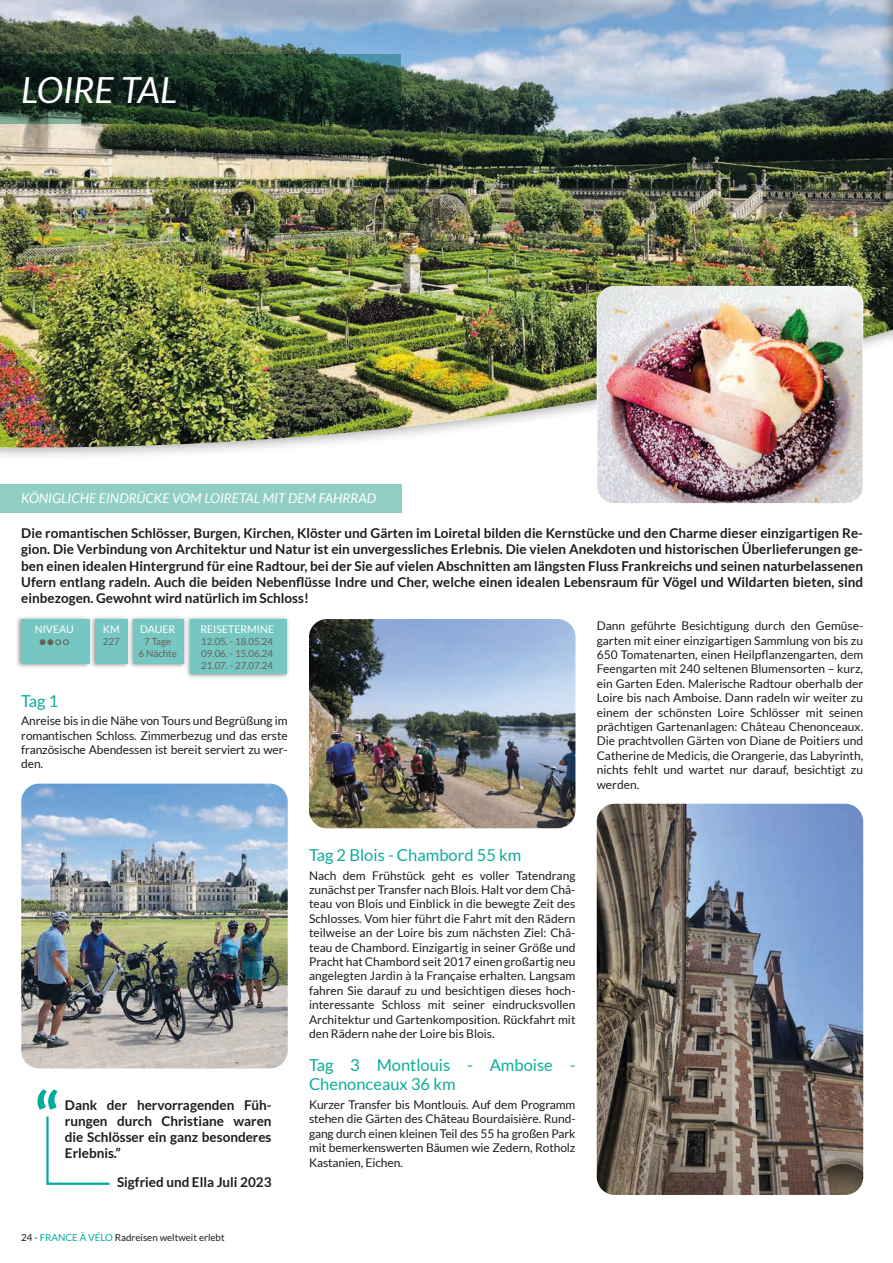
<style>
.page{position:relative;width:893px;height:1263px;background:#fff}
.page>*{position:absolute;margin:0;border:0;box-sizing:border-box;transform-origin:0 0}
.t1{font:italic 36px "Lato";color:#fff}
.t2{font:16.5px/19.8px "Lato";color:#0dac9c}
.t3{font:700 13.5px/16.2px "Lato";color:#1d1d1b;text-align:justify}
.t4{font:italic 13.5px "Lato";color:#fff}
.t5{font:12px/14.4px "Lato";letter-spacing:-.01em;color:#1d1d1b;text-align:justify}
.t6{font:10.5px "Lato";color:#fff}
.t7{font:9.75px/11.7px "Lato";color:#696158}
.t8{font:9.75px "Lato";color:#1d1d1b}
.s1{color:#00ac9b}
</style>
<div class="page">
<div style="left:0;top:0;width:893px;height:462px;background:#1d1d1b;opacity:.5"></div>
<img style="left:0;top:0;width:893px;height:448px">
<svg style="left:0;top:54px;width:401px;height:69px;background:#1b3326"></svg>
<div style="left:0;top:484px;width:401px;height:29px;background:#90cec4"></div>
<img style="left:597px;top:286px;width:265px;height:217px">
<div style="left:16px;top:615px;width:274px;height:64px;background:#1d1d1b;opacity:.5"></div>
<div style="left:21px;top:619px;width:68px;height:45px;background:#76c6c2"></div>
<div style="left:95px;top:619px;width:33px;height:45px;background:#76c6c2"></div>
<div style="left:134px;top:619px;width:50px;height:45px;background:#76c6c2"></div>
<div style="left:190px;top:619px;width:96px;height:55px;background:#76c6c2"></div>
<svg style="left:40px;top:639px;width:29px;height:6px"></svg>
<img style="left:21px;top:784px;width:267px;height:284px">
<img style="left:309px;top:619px;width:266px;height:209px">
<img style="left:597px;top:804px;width:266px;height:391px">
<div style="left:879px;top:0;width:14px;height:343px;background:#1d1d1b;opacity:.5"></div>
<hr style="left:892px;top:0;width:1px;height:330px;background:#fff">
<svg style="left:37px;top:1089px;width:73px;height:96px"></svg>
<h1 class="t1" style="left:21px;top:70px;width:157px">LOIRE TAL</h1>
<p class="t4" style="left:21px;top:491px;width:357px">KÖNIGLICHE EINDRÜCKE VOM LOIRETAL MIT DEM FAHRRAD</p>
<p class="t3" style="left:21px;top:525px;width:843px">Die romantischen Schlösser, Burgen, Kirchen, Klöster und Gärten im Loiretal bilden die Kernstücke und den Charme dieser einzigartigen Re&shy;gion. Die Verbindung von Architektur und Natur ist ein unvergessliches Erlebnis. Die vielen Anekdoten und historischen Überlieferungen ge&shy;ben einen idealen Hintergrund für eine Radtour, bei der Sie auf vielen Abschnitten am längsten Fluss Frankreichs und seinen naturbelassenen Ufern entlang radeln. Auch die beiden Nebenflüsse Indre und Cher, welche einen idealen Lebensraum für Vögel und Wildarten bieten, sind einbezogen. Gewohnt wird natürlich im Schloss!</p>
<p class="t6" style="left:35px;top:624px;width:40px">NIVEAU</p>
<p class="t6" style="left:103px;top:624px;width:18px">KM</p>
<p class="t6" style="left:140px;top:624px;width:37px">DAUER</p>
<p class="t6" style="left:200px;top:624px;width:75px">REISETERMINE</p>
<p class="t7" style="left:103px;top:636px;width:18px">227</p>
<p class="t7" style="left:144px;top:636px;width:29px">7 Tage</p>
<p class="t7" style="left:201px;top:636px;width:73px">12.05. - 18.05.24</p>
<p class="t7" style="left:138px;top:647px;width:40px">6 Nächte</p>
<p class="t7" style="left:201px;top:647px;width:73px">09.06. - 15.06.24<br>21.07. - 27.07.24</p>
<h2 class="t2" style="left:21px;top:691px;width:39px">Tag 1</h2>
<p class="t5" style="left:21px;top:714px;width:268px">Anreise bis in die Nähe von Tours und Begrüßung im romantischen Schloss. Zimmerbezug und das erste französische Abendessen ist bereit serviert zu wer&shy;den.</p>
<p class="t5" style="left:597px;top:618px;width:268px">Dann geführte Besichtigung durch den Gemüse&shy;garten mit einer einzigartigen Sammlung von bis zu 650 Tomatenarten, einen Heilpflanzengarten, dem Feengarten mit 240 seltenen Blumensorten – kurz, ein Garten Eden. Malerische Radtour oberhalb der Loire bis nach Amboise. Dann radeln wir weiter zu einem der schönsten Loire Schlösser mit seinen prächtigen Gartenanlagen: Château Chenonceaux.<br>Die prachtvollen Gärten von Diane de Poitiers und Catherine de Medicis, die Orangerie, das Labyrinth, nichts fehlt und wartet nur darauf, besichtigt zu werden.</p>
<p class="t3" style="left:65px;top:1096px;width:208px">Dank der hervorragenden Füh&shy;rungen durch Christiane waren die Schlösser ein ganz besonderes Erlebnis.”</p>
<p class="t3" style="left:117px;top:1174px;width:156px">Sigfried und Ella Juli 2023</p>
<p class="t8" style="left:21px;top:1232px;width:205px">24 - <span class="s1">FRANCE À VÉLO</span> Radreisen weltweit erlebt</p>
<h2 class="t2" style="left:309px;top:845px;width:214px">Tag 2 Blois - Chambord 55 km</h2>
<p class="t5" style="left:309px;top:868px;width:268px">Nach dem Frühstück geht es voller Tatendrang zunächst per Transfer nach Blois. Halt vor dem Châ&shy;teau von Blois und Einblick in die bewegte Zeit des Schlosses. Vom hier führt die Fahrt mit den Rädern teilweise an der Loire bis zum nächsten Ziel: Châ&shy;teau de Chambord. Einzigartig in seiner Größe und Pracht hat Chambord seit 2017 einen großartig neu angelegten Jardin à la Française erhalten. Langsam fahren Sie darauf zu und besichtigen dieses hoch&shy;interessante Schloss mit seiner eindrucksvollen Architektur und Gartenkomposition. Rückfahrt mit den Rädern nahe der Loire bis Blois.</p>
<h2 class="t2" style="left:309px;top:1054px;width:268px">Tag 3 Montlouis - Amboise -<br>Chenonceaux 36 km</h2>
<p class="t5" style="left:309px;top:1097px;width:268px">Kurzer Transfer bis Montlouis. Auf dem Programm stehen die Gärten des Château Bourdaisière. Rund&shy;gang durch einen kleinen Teil des 55 ha großen Park mit bemerkenswerten Bäumen wie Zedern, Rotholz Kastanien, Eichen.</p>
</div>
